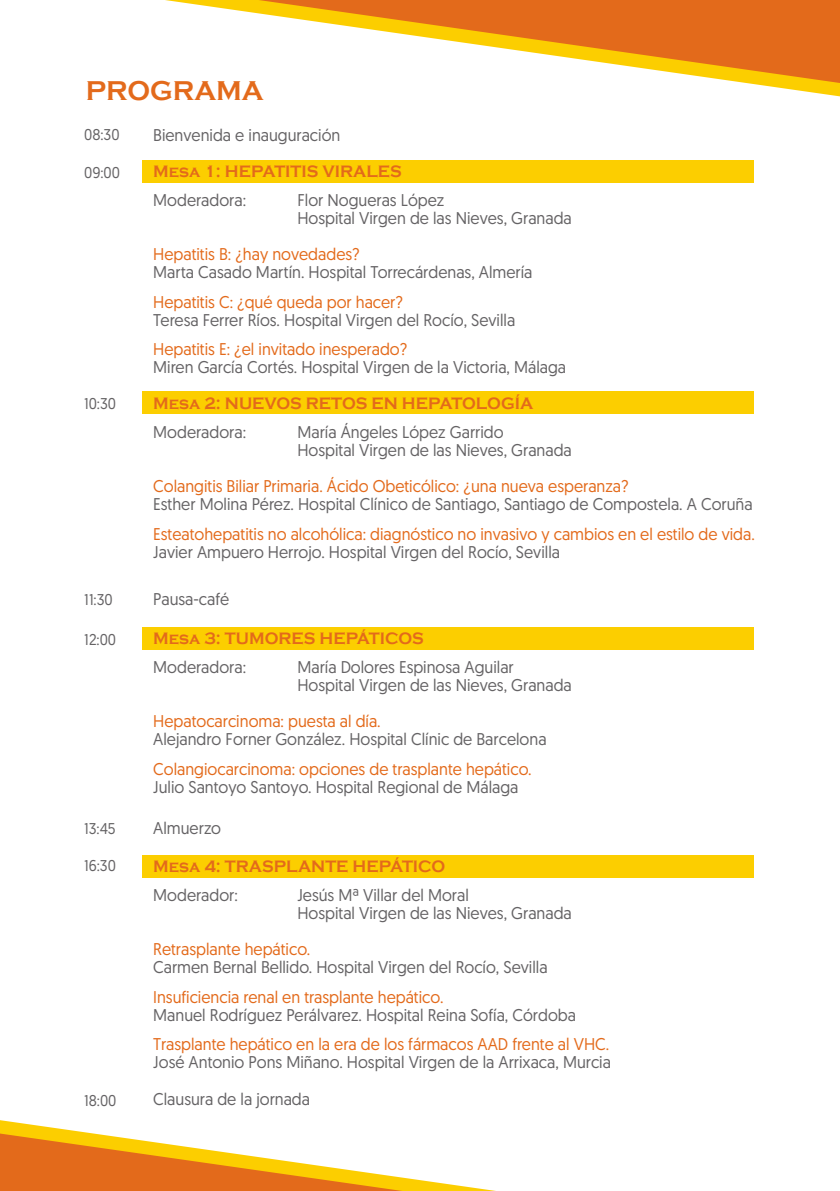
<style>
.page{position:relative;width:840px;height:1191px;background:#fff}
.page>*{position:absolute;margin:0;border:0;box-sizing:border-box;transform-origin:0 0}
.t1{font:700 28px "Copperplate Gothic";color:#e36a1b;scale:.95 1}
.t2{font:17px/18px "Geomanist";color:#656365;scale:.95 1}
.t3{font:17px "Geomanist";color:#e36a1b;scale:.95 1}
.t4{font:700 17px "Copperplate Gothic";color:#e36a1b;scale:.95 1}
.t5{font:15.6px "Geomanist";color:#656365;scale:.95 1}
</style>
<div class="page">
<div style="left:142px;top:855px;width:611px;height:22px;background:#fcce00"></div>
<div style="left:142px;top:626px;width:611px;height:23px;background:#fcce00"></div>
<div style="left:142px;top:391px;width:611px;height:23px;background:#fcce00"></div>
<div style="left:142px;top:160px;width:611px;height:23px;background:#fcce00"></div>
<svg style="left:0;top:1120px;width:496px;height:71px"></svg>
<svg style="left:165px;top:0;width:674px;height:96px"></svg>
<svg style="left:258px;top:0;width:581px;height:83px"></svg>
<h1 class="t1" style="left:86px;top:75px;width:188px">PROGRAMA</h1>
<p class="t5" style="left:84px;top:125px;width:39px">08:30</p>
<p class="t5" style="left:84px;top:162px;width:39px">09:00</p>
<p class="t5" style="left:84px;top:393px;width:35px">10:30</p>
<p class="t5" style="left:84px;top:589px;width:32px">11:30</p>
<p class="t5" style="left:84px;top:629px;width:35px">12:00</p>
<p class="t5" style="left:84px;top:818px;width:35px">13:45</p>
<p class="t5" style="left:84px;top:856px;width:35px">16:30</p>
<p class="t5" style="left:84px;top:1090px;width:36px">18:00</p>
<p class="t2" style="left:153px;top:125px;width:198px">Bienvenida e inauguración</p>
<p class="t4" style="left:153px;top:162px;width:263px">Mesa 1: HEPATITIS VIRALES</p>
<p class="t2" style="left:153px;top:191px;width:99px">Moderadora:</p>
<p class="t2" style="left:297px;top:191px;width:290px">Flor Nogueras López<br>Hospital Virgen de las Nieves, Granada</p>
<p class="t3" style="left:153px;top:243px;width:219px">Hepatitis B: ¿hay novedades?</p>
<p class="t2" style="left:153px;top:263px;width:400px">Marta Casado Martín. Hospital Torrecárdenas, Almería</p>
<p class="t3" style="left:153px;top:291px;width:264px">Hepatitis C: ¿qué queda por hacer?</p>
<p class="t2" style="left:153px;top:310px;width:382px">Teresa Ferrer Ríos. Hospital Virgen del Rocío, Sevilla</p>
<p class="t3" style="left:153px;top:338px;width:269px">Hepatitis E: ¿el invitado inesperado?</p>
<p class="t2" style="left:153px;top:357px;width:436px">Miren García Cortés. Hospital Virgen de la Victoria, Málaga</p>
<p class="t4" style="left:153px;top:394px;width:401px">Mesa 2: NUEVOS RETOS EN HEPATOLOGÍA</p>
<p class="t2" style="left:153px;top:423px;width:99px">Moderadora:</p>
<p class="t2" style="left:297px;top:423px;width:290px">María Ángeles López Garrido<br>Hospital Virgen de las Nieves, Granada</p>
<p class="t3" style="left:153px;top:475px;width:501px">Colangitis Biliar Primaria. Ácido Obeticólico: ¿una nueva esperanza?</p>
<p class="t2" style="left:153px;top:495px;width:632px">Esther Molina Pérez. Hospital Clínico de Santiago, Santiago de Compostela. A Coruña</p>
<p class="t3" style="left:153px;top:523px;width:634px">Esteatohepatitis no alcohólica: diagnóstico no invasivo y cambios en el estilo de vida.</p>
<p class="t2" style="left:153px;top:542px;width:429px">Javier Ampuero Herrojo. Hospital Virgen del Rocío, Sevilla</p>
<p class="t2" style="left:153px;top:590px;width:82px">Pausa-café</p>
<p class="t4" style="left:153px;top:629px;width:286px">Mesa 3: TUMORES HEPÁTICOS</p>
<p class="t2" style="left:153px;top:658px;width:99px">Moderadora:</p>
<p class="t2" style="left:297px;top:658px;width:290px">María Dolores Espinosa Aguilar<br>Hospital Virgen de las Nieves, Granada</p>
<p class="t3" style="left:153px;top:710px;width:241px">Hepatocarcinoma: puesta al día.</p>
<p class="t2" style="left:153px;top:730px;width:415px">Alejandro Forner González. Hospital Clínic de Barcelona</p>
<p class="t3" style="left:153px;top:758px;width:399px">Colangiocarcinoma: opciones de trasplante hepático.</p>
<p class="t2" style="left:153px;top:777px;width:386px">Julio Santoyo Santoyo. Hospital Regional de Málaga</p>
<p class="t2" style="left:153px;top:819px;width:73px">Almuerzo</p>
<p class="t4" style="left:153px;top:856px;width:309px">Mesa 4: TRASPLANTE HEPÁTICO</p>
<p class="t2" style="left:153px;top:885px;width:91px">Moderador:</p>
<p class="t2" style="left:297px;top:885px;width:290px">Jesús Mª Villar del Moral<br>Hospital Virgen de las Nieves, Granada</p>
<p class="t3" style="left:153px;top:938px;width:167px">Retrasplante hepático.</p>
<p class="t2" style="left:153px;top:957px;width:416px">Carmen Bernal Bellido. Hospital Virgen del Rocío, Sevilla</p>
<p class="t3" style="left:153px;top:985px;width:307px">Insuficiencia renal en trasplante hepático.</p>
<p class="t2" style="left:153px;top:1005px;width:446px">Manuel Rodríguez Perálvarez. Hospital Reina Sofía, Córdoba</p>
<p class="t3" style="left:153px;top:1033px;width:481px">Trasplante hepático en la era de los fármacos AAD frente al VHC.</p>
<p class="t2" style="left:153px;top:1042px;width:483px;line-height:37.2px">José Antonio Pons Miñano. Hospital Virgen de la Arrixaca, Murcia<br>Clausura de la jornada</p>
</div>
